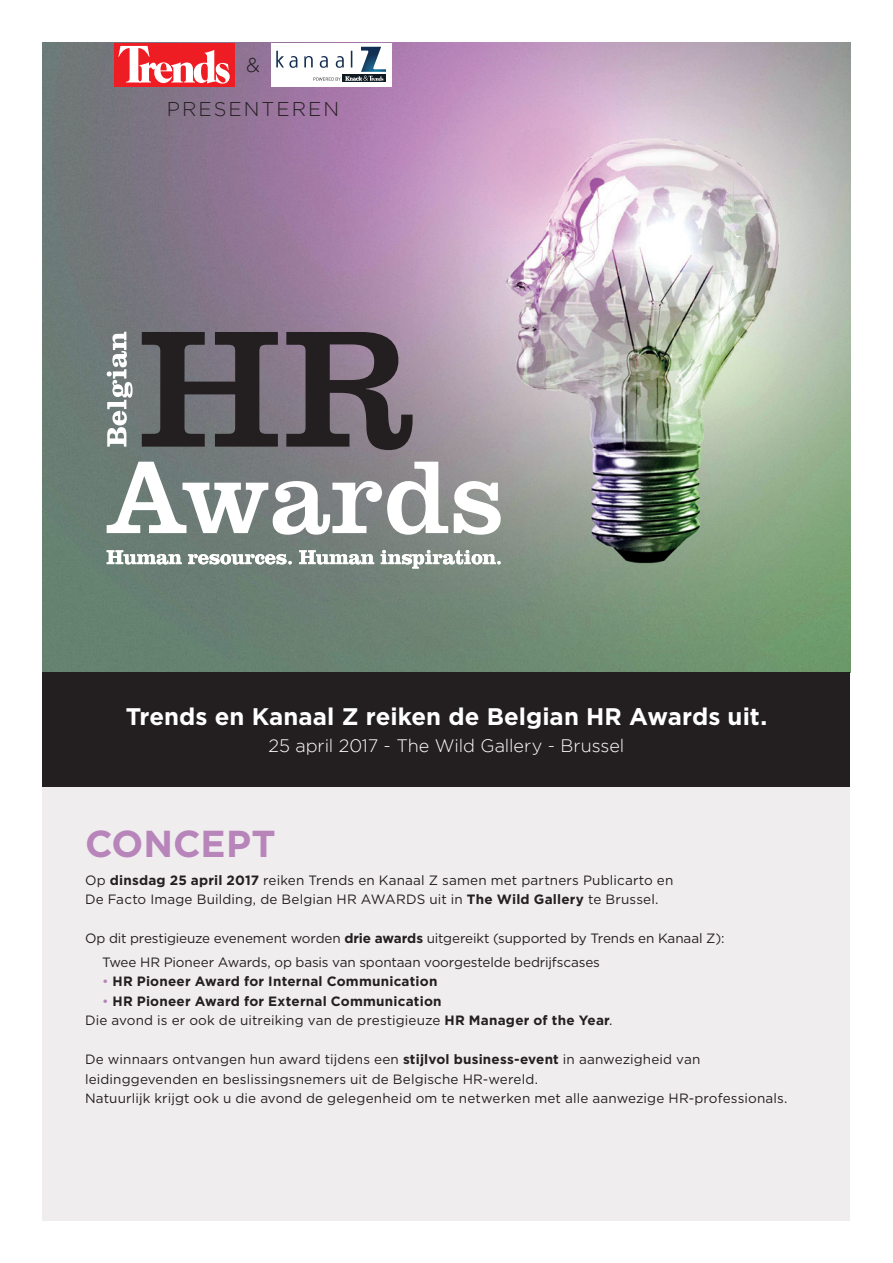
<style>
.page{position:relative;width:893px;height:1263px;background:#fff}
.page>*{position:absolute;margin:0;border:0;box-sizing:border-box;transform-origin:0 0}
.t1{font:700 37.5px "Gotham";color:#b785ba}
.t2{font:700 24px "Gotham";color:#fff}
.t3{font:300 19.95px "Gotham";letter-spacing:.1em;color:#231f20}
.t4{font:300 18px "Gotham";letter-spacing:-.005em;color:#fff}
.t5{font:13.5px/19.5px "Gotham";letter-spacing:.005em;color:#231f20}
.t6{font:700 13.5px/19.5px "Gotham";letter-spacing:.015em;color:#231f20}
.s1{font-weight:700}
.s2{font-weight:400;color:#b785ba}
.s3{font-weight:400}
</style>
<div class="page">
<img style="left:43px;top:43px;width:807px;height:630px">
<div style="left:115px;top:43px;width:120px;height:43px;background:#ee1d23"></div>
<svg style="left:118px;top:46px;width:112px;height:38px"></svg>
<div style="left:271px;top:43px;width:120px;height:43px;background:#fff"></div>
<svg style="left:276px;top:51px;width:21px;height:17px"></svg>
<div style="left:342px;top:74px;width:44px;height:8px;background:#101a21"></div>
<svg style="left:304px;top:47px;width:82px;height:34px"></svg>
<svg style="left:107px;top:462px;width:394px;height:73px"></svg>
<svg style="left:107px;top:550px;width:394px;height:18px"></svg>
<svg style="left:142px;top:332px;width:271px;height:118px;background:#554e55"></svg>
<svg style="left:107px;top:332px;width:26px;height:115px"></svg>
<div style="left:43px;top:787px;width:807px;height:433px;background:#f0edef"></div>
<div style="left:43px;top:673px;width:807px;height:114px;background:#231f20"></div>
<h3 class="t3" style="left:246px;top:54px;width:15px">&amp;</h3>
<h3 class="t3" style="left:167px;top:98px;width:174px">PRESENTEREN</h3>
<h2 class="t2" style="left:126px;top:702px;width:643px">Trends en Kanaal Z reiken de Belgian HR Awards uit.</h2>
<h3 class="t4" style="left:269px;top:736px;width:357px">25 april 2017 - The Wild Gallery - Brussel</h3>
<h1 class="t1" style="left:85px;top:822px;width:192px">CONCEPT</h1>
<p class="t5" style="left:85px;top:870px;width:590px">Op <span class="s1">dinsdag 25 april 2017</span> reiken Trends en Kanaal Z samen met partners Publicarto en<br>De Facto Image Building, de Belgian HR AWARDS uit in <span class="s1">The Wild Gallery</span> te Brussel.</p>
<p class="t5" style="left:102px;top:926px;width:624px;line-height:23.7px;text-indent:-17px">Op dit prestigieuze evenement worden <span class="s1">drie awards</span> uitgereikt (supported by Trends en Kanaal Z):<br>Twee HR Pioneer Awards, op basis van spontaan voorgestelde bedrijfscases</p>
<p class="t6" style="left:102px;top:971px;width:337px"><span class="s2">•</span> HR Pioneer Award for Internal Communication</p>
<p class="t6" style="left:85px;top:991px;width:529px;text-indent:17px"><span class="s2">•</span> HR Pioneer Award for External Communication<br><span class="s3">Die avond is er ook de uitreiking van de prestigieuze</span> HR Manager of the Year<span class="s3">.</span></p>
<p class="t5" style="left:85px;top:1050px;width:704px">De winnaars ontvangen hun award tijdens een <span class="s1">stijlvol business-event</span> in aanwezigheid van leidinggevenden en beslissingsnemers uit de Belgische HR-wereld.<br>Natuurlijk krijgt ook u die avond de gelegenheid om te netwerken met alle aanwezige HR-professionals.</p>
</div>
